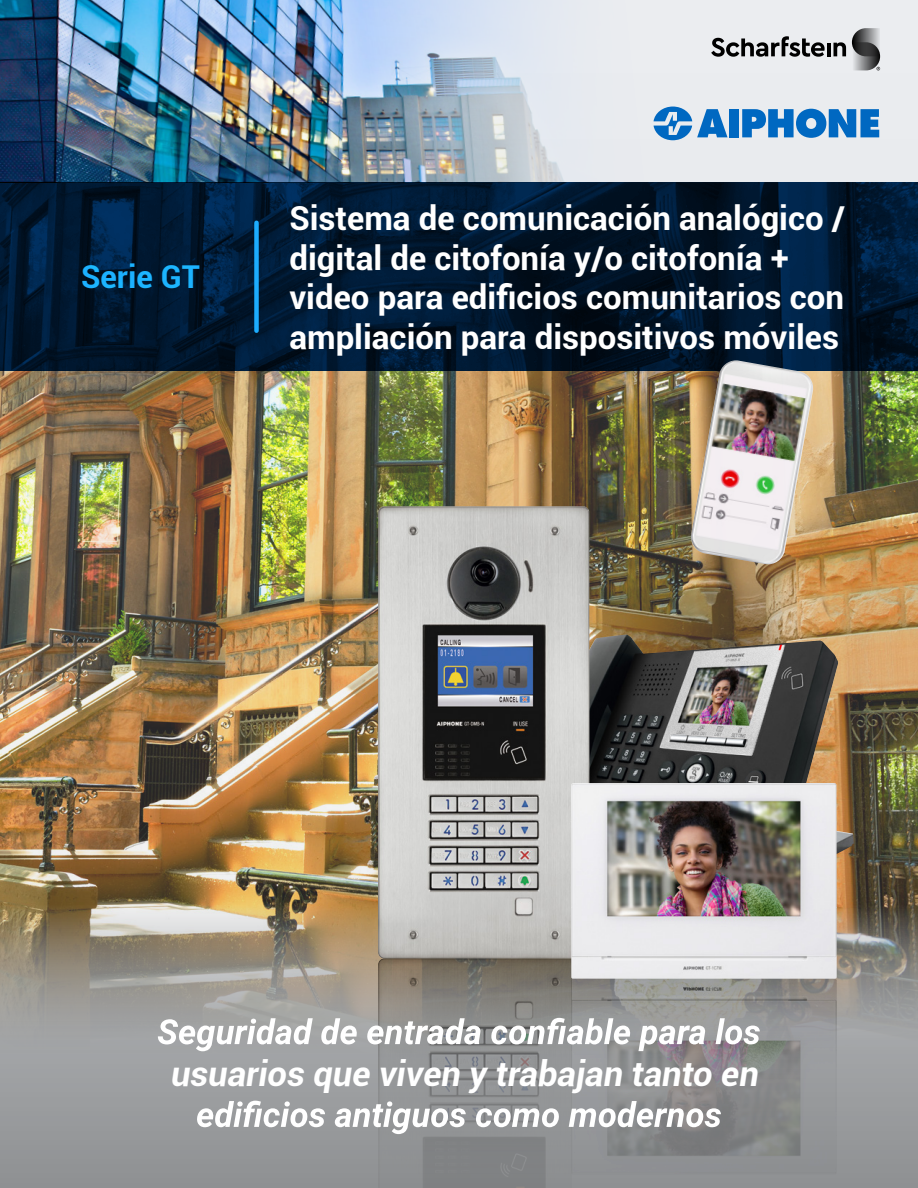
<style>
.page{position:relative;width:918px;height:1188px;background:#96989a}
.page>*{position:absolute;margin:0;border:0;box-sizing:border-box;transform-origin:0 0}
.t1{font:italic 700 34.5px "Roboto";color:#fff}
.t2{font:700 33px/39.6px "Roboto";color:#fff}
.t3{font:700 31.5px "Roboto";color:#1cacfe}
</style>
<div class="page">
<img style="left:0;top:0;width:918px;height:1064px">
<svg style="left:0;top:182px;width:918px;height:189px;background:#001730"></svg>
<div style="left:254px;top:223px;width:5px;height:108px;background:#1cacfe"></div>
<img style="left:378px;top:958px;width:194px;height:230px">
<img style="left:590px;top:634px;width:264px;height:270px">
<img style="left:378px;top:506px;width:212px;height:452px">
<img style="left:690px;top:360px;width:125px;height:206px">
<img style="left:571px;top:783px;width:266px;height:391px">
<svg style="left:654px;top:107px;width:74px;height:33px;background:#6fa6d6"></svg>
<div style="left:729px;top:109px;width:10px;height:28px;background:#0068c1"></div>
<svg style="left:742px;top:109px;width:137px;height:29px;background:#438dce"></svg>
<svg style="left:158px;top:1018px;width:602px;height:33px"></svg>
<svg style="left:197px;top:1101px;width:524px;height:33px"></svg>
<svg style="left:711px;top:36px;width:114px;height:21px;background:#8c8e90"></svg>
<hr style="left:827px;top:43px;width:4px;height:13px;background:#000">
<svg style="left:833px;top:42px;width:13px;height:14px"></svg>
<svg style="left:852px;top:28px;width:28px;height:42px"></svg>
<p class="t3" style="left:81px;top:255px;width:120px">Serie GT</p>
<p class="t2" style="left:289px;top:197px;width:557px">Sistema de comunicación analógico / digital de citofonía y/o citofonía + video para edificios comunitarios con ampliación para dispositivos móviles</p>
<p class="t1" style="left:171px;top:1049px;width:589px">usuarios que viven y trabajan tanto en</p>
</div>
